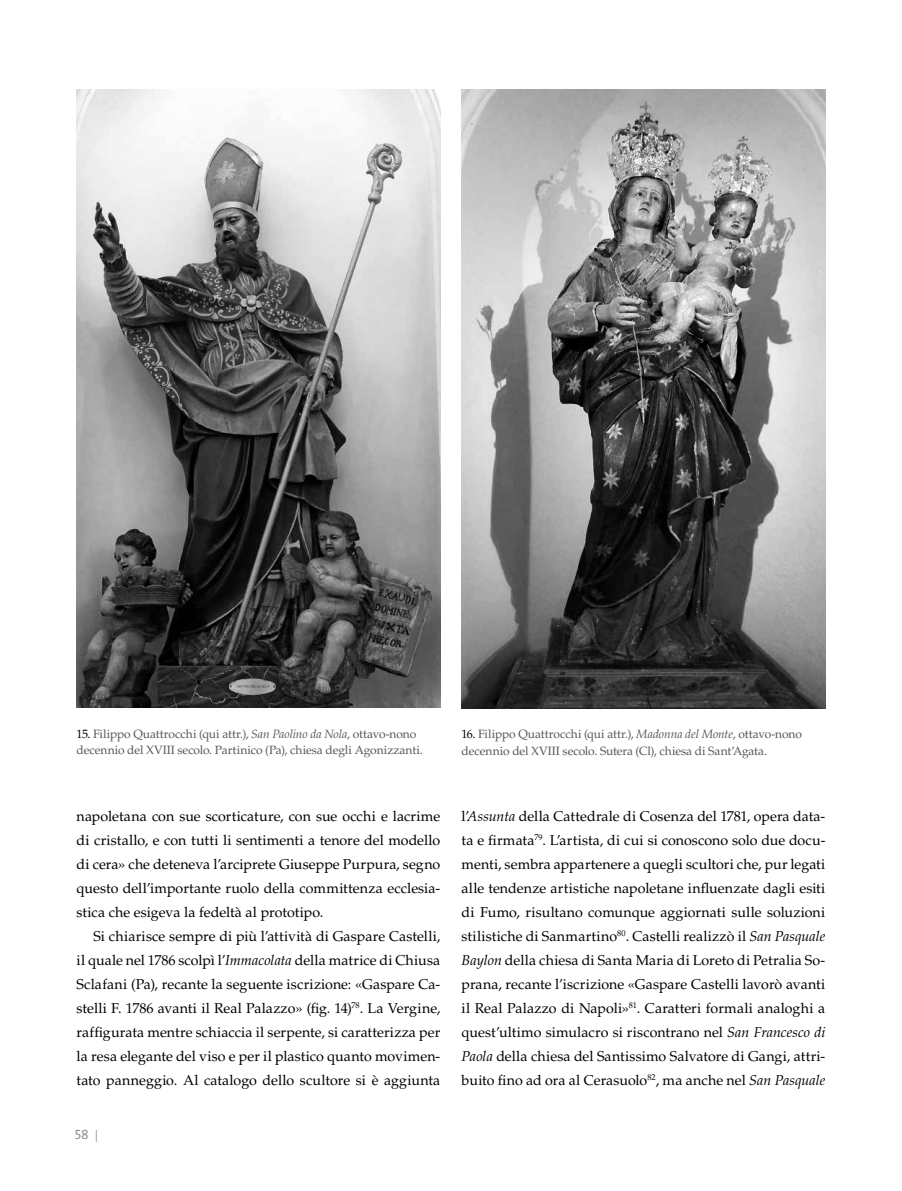
<style>
.page{position:relative;width:902px;height:1191px;background:#fff}
.page>*{position:absolute;margin:0;border:0;box-sizing:border-box;transform-origin:0 0}
.t1{font:14.25px/24px "Palatino LT Std";letter-spacing:.005em;color:#000;text-align:justify}
.t2{font:13.5px "The Sans E4 s";color:#929292}
.t3{font:12px/16.2px "Palatino LT Std";letter-spacing:-.005em;color:#575756}
.s1{color:#000}
.s2{font-style:italic}
.s3{font-size:12px}
</style>
<div class="page">
<img style="left:77px;top:89px;width:363px;height:618px">
<img style="left:461px;top:89px;width:364px;height:619px">
<p class="t3" style="left:77px;top:725px;width:347px"><span class="s1">15.</span> Filippo Quattrocchi (qui attr.), <span class="s2">San Paolino da Nola</span>, ottavo-nono decennio del XVIII secolo. Partinico (Pa), chiesa degli Agonizzanti.</p>
<p class="t3" style="left:461px;top:726px;width:342px"><span class="s1">16.</span> Filippo Quattrocchi (qui attr.), <span class="s2">Madonna del Monte</span>, ottavo-nono decennio del XVIII secolo. Sutera (Cl), chiesa di Sant’Agata.</p>
<p class="t1" style="left:77px;top:804px;width:365px">napoletana con sue scorticature, con sue occhi e lacrime di cristallo, e con tutti li sentimenti a tenore del modello di cera» che deteneva l’arciprete Giuseppe Purpura, segno questo dell’importante ruolo della committenza ecclesia&shy;stica che esigeva la fedeltà al prototipo.</p>
<p class="t1" style="left:77px;top:924px;width:365px;text-indent:17px">Si chiarisce sempre di più l’attività di Gaspare Castelli, il quale nel 1786 scolpì l’<span class="s2">Immacolata</span> della matrice di Chiusa Sclafani (Pa), recante la seguente iscrizione: «Gaspare Ca&shy;stelli F. 1786 avanti il Real Palazzo» (fig. 14)<sup>78</sup>. La Vergine, raffigurata mentre schiaccia il serpente, si caratterizza per la resa elegante del viso e per il plastico quanto movimen&shy;tato panneggio. Al catalogo dello scultore si è aggiunta</p>
<p class="t2" style="left:75px;top:1126px;width:25px">58 <span class="s3">|</span></p>
<p class="t1" style="left:461px;top:804px;width:365px">l’<span class="s2">Assunta</span> della Cattedrale di Cosenza del 1781, opera data&shy;ta e firmata<sup>79</sup>. L’artista, di cui si conoscono solo due docu&shy;menti, sembra appartenere a quegli scultori che, pur legati alle tendenze artistiche napoletane influenzate dagli esiti di Fumo, risultano comunque aggiornati sulle soluzioni stilistiche di Sanmartino<sup>80</sup>. Castelli realizzò il <span class="s2">San Pasquale Baylon</span> della chiesa di Santa Maria di Loreto di Petralia So&shy;prana, recante l’iscrizione «Gaspare Castelli lavorò avanti il Real Palazzo di Napoli»<sup>81</sup>. Caratteri formali analoghi a quest’ultimo simulacro si riscontrano nel <span class="s2">San Francesco di Paola</span> della chiesa del Santissimo Salvatore di Gangi, attri&shy;buito fino ad ora al Cerasuolo<sup>82</sup>, ma anche nel <span class="s2">San Pasquale</span></p>
</div>
